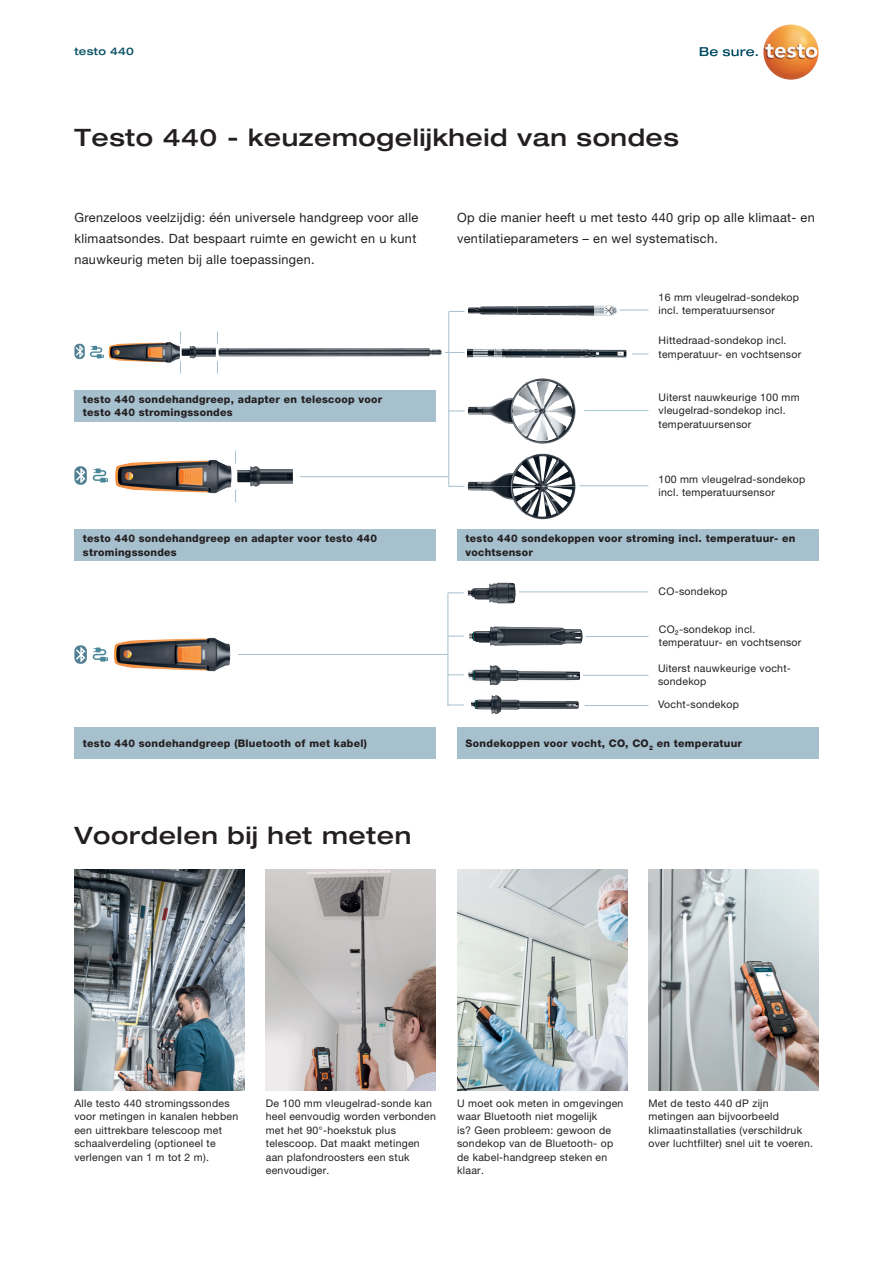
<style>
.page{position:relative;width:893px;height:1263px;background:#fff}
.page>*{position:absolute;margin:0;border:0;box-sizing:border-box;transform-origin:0 0}
.t1{font:500 expanded 24px "Helvetica Neue LTW1 G";letter-spacing:.025em;color:#231f20}
.t2{font:12.75px/21px "Helvetica Neue LTW1 G";letter-spacing:.025em;color:#231f20}
.t3{font:10.5px/13.5px "Helvetica Neue LTW1 G";letter-spacing:.025em;color:#231f20}
.t4{font:800 10.5px/13.5px "Helvetica Neue LTW1 G";letter-spacing:.025em;color:#231f20}
.t5{font:500 expanded 10.5px "Helvetica Neue LTW1 G";letter-spacing:.025em;color:#074f64}
</style>
<div class="page">
<svg style="left:700px;top:47px;width:58px;height:9px"></svg>
<img style="left:763px;top:24px;width:56px;height:56px;border-radius:28px">
<hr style="left:519px;top:591px;width:129px;height:1px;background:#a6c0ce">
<hr style="left:586px;top:636px;width:62px;height:1px;background:#a6c0ce">
<hr style="left:583px;top:675px;width:65px;height:1px;background:#a6c0ce">
<hr style="left:585px;top:705px;width:63px;height:1px;background:#a6c0ce">
<hr style="left:580px;top:485px;width:68px;height:1px;background:#a6c0ce">
<hr style="left:300px;top:476px;width:148px;height:1px;background:#a6c0ce">
<hr style="left:238px;top:654px;width:210px;height:1px;background:#a6c0ce">
<svg style="left:448px;top:592px;width:16px;height:1px"></svg>
<svg style="left:449px;top:636px;width:15px;height:1px"></svg>
<svg style="left:449px;top:674px;width:15px;height:1px"></svg>
<svg style="left:449px;top:705px;width:15px;height:1px"></svg>
<svg style="left:449px;top:311px;width:16px;height:1px"></svg>
<svg style="left:445px;top:352px;width:20px;height:1px"></svg>
<svg style="left:449px;top:411px;width:16px;height:1px"></svg>
<svg style="left:449px;top:486px;width:16px;height:1px"></svg>
<hr style="left:448px;top:312px;width:1px;height:174px;background:#a6c0ce">
<svg style="left:235px;top:451px;width:1px;height:12px"></svg>
<svg style="left:235px;top:490px;width:1px;height:12px"></svg>
<hr style="left:448px;top:593px;width:1px;height:113px;background:#a6c0ce">
<hr style="left:584px;top:410px;width:64px;height:1px;background:#a6c0ce">
<svg style="left:632px;top:354px;width:16px;height:1px"></svg>
<svg style="left:620px;top:310px;width:28px;height:1px"></svg>
<img style="left:266px;top:869px;width:170px;height:221px">
<img style="left:74px;top:869px;width:170px;height:221px">
<img style="left:457px;top:869px;width:170px;height:221px">
<img style="left:648px;top:869px;width:171px;height:221px">
<svg style="left:180px;top:331px;width:1px;height:13px"></svg>
<svg style="left:180px;top:361px;width:1px;height:12px"></svg>
<svg style="left:217px;top:331px;width:1px;height:13px"></svg>
<svg style="left:217px;top:361px;width:1px;height:12px"></svg>
<img style="left:115px;top:460px;width:117px;height:33px">
<img style="left:114px;top:638px;width:117px;height:33px">
<img style="left:109px;top:342px;width:71px;height:21px">
<img style="left:522px;top:378px;width:54px;height:66px">
<img style="left:468px;top:386px;width:54px;height:50px">
<img style="left:522px;top:454px;width:54px;height:65px">
<img style="left:468px;top:461px;width:54px;height:50px">
<img style="left:468px;top:306px;width:149px;height:10px">
<img style="left:469px;top:627px;width:114px;height:19px">
<img style="left:468px;top:348px;width:159px;height:10px">
<img style="left:218px;top:348px;width:224px;height:9px">
<img style="left:468px;top:665px;width:111px;height:19px">
<img style="left:468px;top:583px;width:38px;height:20px">
<img style="left:237px;top:466px;width:56px;height:20px">
<img style="left:182px;top:346px;width:34px;height:12px">
<svg style="left:74px;top:645px;width:13px;height:19px"></svg>
<svg style="left:74px;top:466px;width:13px;height:19px"></svg>
<img style="left:471px;top:695px;width:108px;height:19px">
<svg style="left:93px;top:647px;width:15px;height:14px"></svg>
<svg style="left:93px;top:468px;width:15px;height:14px"></svg>
<svg style="left:74px;top:344px;width:30px;height:15px"></svg>
<div style="left:74px;top:529px;width:362px;height:32px;background:#a6c0ce"></div>
<div style="left:74px;top:390px;width:362px;height:32px;background:#a6c0ce"></div>
<div style="left:457px;top:727px;width:362px;height:32px;background:#a6c0ce"></div>
<div style="left:457px;top:529px;width:362px;height:32px;background:#a6c0ce"></div>
<div style="left:74px;top:727px;width:362px;height:32px;background:#a6c0ce"></div>
<p class="t5" style="left:74px;top:44px;width:61px">testo 440</p>
<h1 class="t1" style="left:74px;top:122px;width:606px">Testo 440 - keuzemogelĳkheid van sondes</h1>
<p class="t2" style="left:74px;top:207px;width:345px">Grenzeloos veelzijdig: één universele handgreep voor alle klimaatsondes. Dat bespaart ruimte en gewicht en u kunt nauwkeurig meten bij alle toepassingen.</p>
<p class="t2" style="left:457px;top:207px;width:359px">Op die manier heeft u met testo 440 grip op alle klimaat- en ventilatieparameters – en wel systematisch.</p>
<p class="t4" style="left:83px;top:392px;width:301px">testo 440 sondehandgreep, adapter en telescoop voor testo 440 stromingssondes</p>
<p class="t4" style="left:83px;top:532px;width:296px">testo 440 sondehandgreep en adapter voor testo 440 stromingssondes</p>
<p class="t4" style="left:83px;top:736px;width:286px">testo 440 sondehandgreep (Bluetooth of met kabel)</p>
<h1 class="t1" style="left:74px;top:820px;width:338px">Voordelen bĳ het meten</h1>
<p class="t3" style="left:659px;top:290px;width:142px">16 mm vleugelrad-sondekop incl. temperatuursensor</p>
<p class="t3" style="left:659px;top:334px;width:144px">Hittedraad-sondekop incl. temperatuur- en vochtsensor</p>
<p class="t3" style="left:659px;top:390px;width:143px">Uiterst nauwkeurige 100 mm vleugelrad-sondekop incl. temperatuursensor</p>
<p class="t3" style="left:659px;top:472px;width:148px">100 mm vleugelrad-sondekop incl. temperatuursensor</p>
<p class="t4" style="left:466px;top:532px;width:331px">testo 440 sondekoppen voor stroming incl. temperatuur- en vochtsensor</p>
<p class="t3" style="left:659px;top:584px;width:70px">CO-sondekop</p>
<p class="t3" style="left:659px;top:622px;width:144px">CO₂-sondekop incl. temperatuur- en vochtsensor</p>
<p class="t3" style="left:658px;top:661px;width:134px">Uiterst nauwkeurige vocht&shy;sondekop</p>
<p class="t3" style="left:658px;top:698px;width:82px">Vocht-sondekop</p>
<p class="t4" style="left:466px;top:736px;width:278px">Sondekoppen voor vocht, CO, CO<sub>2</sub> en temperatuur</p>
<p class="t3" style="left:74px;top:1096px;width:165px">Alle testo 440 stromingssondes voor metingen in kanalen hebben een uittrekbare telescoop met schaalverdeling (optioneel te verlengen van 1 m tot 2 m).</p>
<p class="t3" style="left:266px;top:1096px;width:172px">De 100 mm vleugelrad-sonde kan heel eenvoudig worden verbonden met het 90°-hoekstuk plus telescoop. Dat maakt metingen aan plafondroosters een stuk eenvoudiger.</p>
<p class="t3" style="left:457px;top:1096px;width:168px">U moet ook meten in omgevingen waar Bluetooth niet mogelijk<br>is? Geen probleem: gewoon de sondekop van de Bluetooth- op de kabel-handgreep steken en klaar.</p>
<p class="t3" style="left:648px;top:1096px;width:166px">Met de testo 440 dP zijn metingen aan bijvoorbeeld klimaatinstallaties (verschildruk over luchtfilter) snel uit te voeren.</p>
</div>
